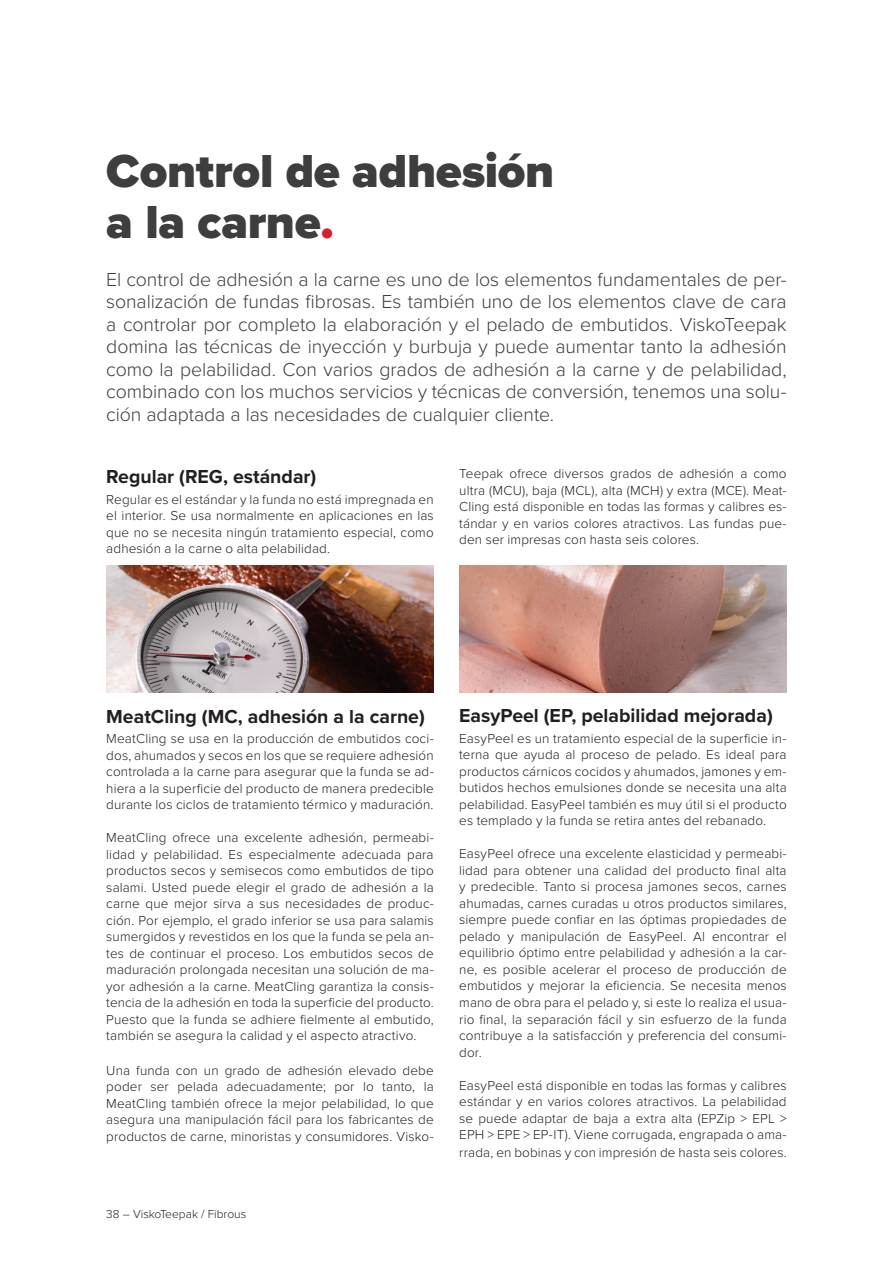
<style>
.page{position:relative;width:893px;height:1263px;background:#fff}
.page>*{position:absolute;margin:0;border:0;box-sizing:border-box;transform-origin:0 0}
.headline{font:900 48px/51px "Proxima Nova";letter-spacing:-.005em;color:#3e3e3f}
.Intro{font:300 19.5px/22.5px "Proxima Nova";letter-spacing:-.005em;color:#3e3e3f;text-align:justify}
.sub_healdine_1{font:700 19.5px "Proxima Nova";color:#231f20}
.bodytext{font:300 13.5px/16.5px "Proxima Nova";letter-spacing:.01em;color:#231f20;text-align:justify}
.t1{font:300 12px "Proxima Nova";color:#231f20}
.s1{color:#d42131}
</style>
<div class="page">
<img style="left:106px;top:565px;width:328px;height:128px">
<img style="left:459px;top:565px;width:328px;height:128px">
<p class="headline" style="left:106px;top:145px;width:450px">Control de adhesión a la carne<span class="s1">.</span></p>
<p class="Intro" style="left:106px;top:267px;width:682px">El control de adhesión a la carne es uno de los elementos fundamentales de per&shy;sonalización de fundas fibrosas. Es también uno de los elementos clave de cara a controlar por completo la elaboración y el pelado de embutidos. ViskoTeepak domina las técnicas de inyección y burbuja y puede aumentar tanto la adhesión como la pelabilidad. Con varios grados de adhesión a la carne y de pelabilidad, combinado con los muchos servicios y técnicas de conversión, tenemos una solu&shy;ción adaptada a las necesidades de cualquier cliente.</p>
<p class="sub_healdine_1" style="left:106px;top:462px;width:212px">Regular (REG, estándar)</p>
<p class="bodytext" style="left:106px;top:490px;width:329px">Regular es el estándar y la funda no está impregnada en el interior. Se usa normalmente en aplicaciones en las que no se necesita ningún tratamiento especial, como adhesión a la carne o alta pelabilidad.</p>
<p class="bodytext" style="left:459px;top:465px;width:329px">Teepak ofrece diversos grados de adhesión a como ultra (MCU), baja (MCL), alta (MCH) y extra (MCE). Meat-Cling está disponible en todas las formas y calibres es&shy;tándar y en varios colores atractivos. Las fundas pue&shy;den ser impresas con hasta seis colores.</p>
<p class="sub_healdine_1" style="left:106px;top:702px;width:320px">MeatCling (MC, adhesión a la carne)</p>
<p class="bodytext" style="left:106px;top:730px;width:329px">MeatCling se usa en la producción de embutidos coci&shy;dos, ahumados y secos en los que se requiere adhesión controlada a la carne para asegurar que la funda se ad&shy;hiera a la superficie del producto de manera predecible durante los ciclos de tratamiento térmico y maduración.</p>
<p class="bodytext" style="left:106px;top:829px;width:329px">MeatCling ofrece una excelente adhesión, permeabi&shy;lidad y pelabilidad. Es especialmente adecuada para productos secos y semisecos como embutidos de tipo salami. Usted puede elegir el grado de adhesión a la carne que mejor sirva a sus necesidades de produc&shy;ción. Por ejemplo, el grado inferior se usa para salamis sumergidos y revestidos en los que la funda se pela an&shy;tes de continuar el proceso. Los embutidos secos de maduración prolongada necesitan una solución de ma&shy;yor adhesión a la carne. MeatCling garantiza la consis&shy;tencia de la adhesión en toda la superficie del producto.<br>Puesto que la funda se adhiere fielmente al embutido, también se asegura la calidad y el aspecto atractivo.</p>
<p class="bodytext" style="left:106px;top:1061px;width:329px">Una funda con un grado de adhesión elevado debe poder ser pelada adecuadamente; por lo tanto, la MeatCling también ofrece la mejor pelabilidad, lo que asegura una manipulación fácil para los fabricantes de productos de carne, minoristas y consumidores. Visko-</p>
<p class="t1" style="left:106px;top:1205px;width:141px">38 – ViskoTeepak / Fibrous</p>
<p class="sub_healdine_1" style="left:459px;top:701px;width:315px">EasyPeel (EP, pelabilidad mejorada)</p>
<p class="bodytext" style="left:459px;top:729px;width:329px">EasyPeel es un tratamiento especial de la superficie in&shy;terna que ayuda al proceso de pelado. Es ideal para productos cárnicos cocidos y ahumados, jamones y em&shy;butidos hechos emulsiones donde se necesita una alta pelabilidad. EasyPeel también es muy útil si el producto es templado y la funda se retira antes del rebanado.</p>
<p class="bodytext" style="left:459px;top:845px;width:329px">EasyPeel ofrece una excelente elasticidad y permeabi&shy;lidad para obtener una calidad del producto final alta y predecible. Tanto si procesa jamones secos, carnes ahumadas, carnes curadas u otros productos similares, siempre puede confiar en las óptimas propiedades de pelado y manipulación de EasyPeel. Al encontrar el equilibrio óptimo entre pelabilidad y adhesión a la car&shy;ne, es posible acelerar el proceso de producción de embutidos y mejorar la eficiencia. Se necesita menos mano de obra para el pelado y, si este lo realiza el usua&shy;rio final, la separación fácil y sin esfuerzo de la funda contribuye a la satisfacción y preferencia del consumi&shy;dor.</p>
<p class="bodytext" style="left:459px;top:1076px;width:329px">EasyPeel está disponible en todas las formas y calibres estándar y en varios colores atractivos. La pelabilidad se puede adaptar de baja a extra alta (EPZip &gt; EPL &gt; EPH &gt; EPE &gt; EP-IT). Viene corrugada, engrapada o ama-</p>
<p class="bodytext" style="left:459px;top:1143px;width:329px">rrada, en bobinas y con impresión de hasta seis colores.</p>
</div>
